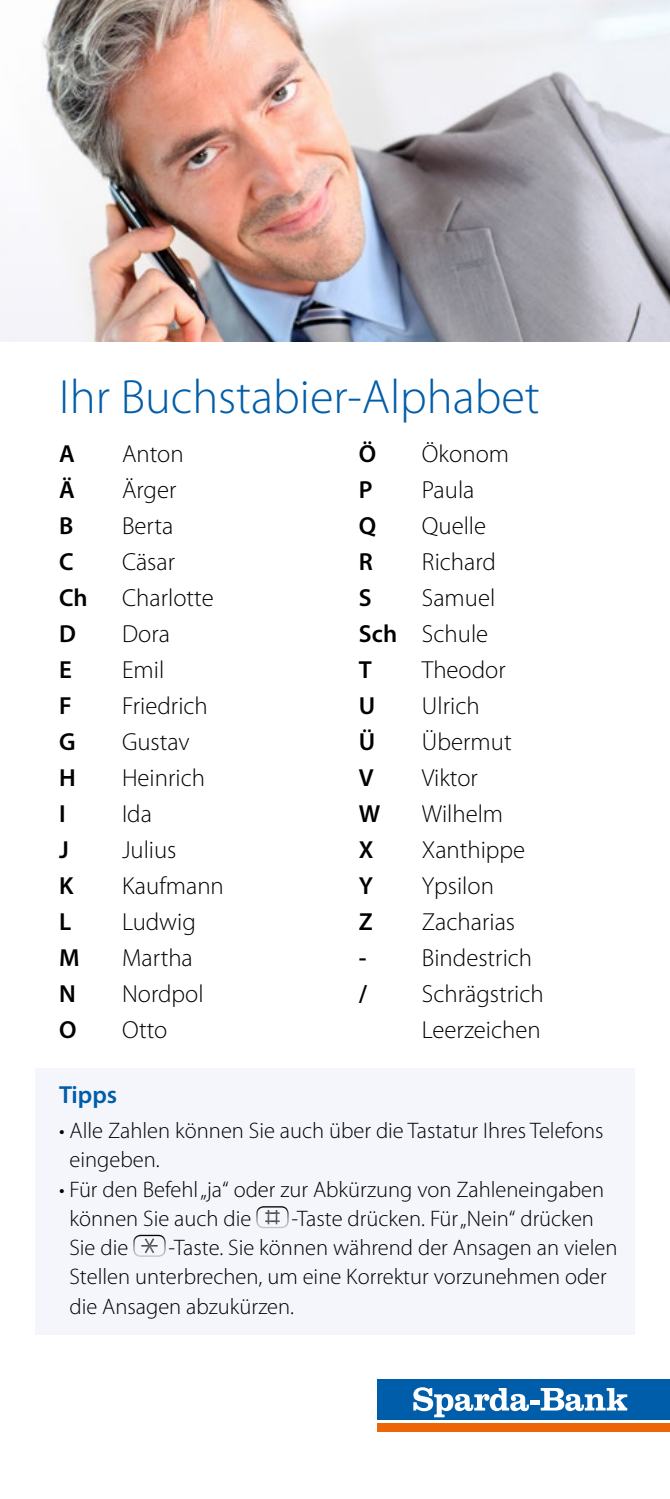
<style>
.page{position:relative;width:670px;height:1499px;background:#fff}
.page>*{position:absolute;margin:0;border:0;box-sizing:border-box;transform-origin:0 0}
.t1{font:300 48.38px "Myriad Pro";color:#005da9}
.t2{font:300 24.75px/36px "Myriad Pro";color:#000}
.t3{font:600 24.75px "Myriad Pro";color:#000}
.t4{font:600 24.75px "Myriad Pro";color:#005da9}
.t5{font:300 22.5px/29.2px "Myriad Pro";color:#000}
.s1{font-weight:600}
</style>
<div class="page">
<div style="left:377px;top:1378px;width:293px;height:41px;background:#005da9"></div>
<div style="left:377px;top:1423px;width:293px;height:8px;background:#ec6608"></div>
<svg style="left:413px;top:1387px;width:116px;height:30px"></svg>
<hr style="left:530px;top:1400px;width:10px;height:4px;background:#fff">
<svg style="left:540px;top:1388px;width:87px;height:23px"></svg>
<div style="left:35px;top:1068px;width:600px;height:266px;background:#f4f6fc"></div>
<svg style="left:256px;top:1206px;width:33px;height:22px"></svg>
<img style="left:265px;top:1210px;width:14px;height:14px">
<svg style="left:133px;top:1235px;width:33px;height:22px"></svg>
<img style="left:141px;top:1238px;width:17px;height:15px">
<img style="left:0;top:0;width:670px;height:341px">
<h1 class="t1" style="left:59px;top:370px;width:482px">Ihr Buchstabier-Alphabet</h1>
<p class="t3" style="left:59px;top:440px;width:17px">A</p>
<p class="t2" style="left:122px;top:436px;width:63px">Anton</p>
<p class="t3" style="left:59px;top:476px;width:17px">Ä</p>
<p class="t2" style="left:122px;top:472px;width:56px">Ärger</p>
<p class="t3" style="left:59px;top:512px;width:16px">B</p>
<p class="t2" style="left:122px;top:508px;width:53px">Berta</p>
<p class="t3" style="left:59px;top:548px;width:16px">C</p>
<p class="t2" style="left:122px;top:544px;width:55px">Cäsar</p>
<p class="t3" style="left:59px;top:584px;width:30px">Ch</p>
<p class="t2" style="left:122px;top:580px;width:93px">Charlotte</p>
<p class="t3" style="left:59px;top:620px;width:18px">D</p>
<p class="t2" style="left:122px;top:616px;width:49px">Dora</p>
<p class="t3" style="left:59px;top:656px;width:14px">E</p>
<p class="t2" style="left:122px;top:652px;width:44px">Emil</p>
<p class="t3" style="left:59px;top:692px;width:14px">F</p>
<p class="t2" style="left:122px;top:688px;width:87px">Friedrich</p>
<p class="t3" style="left:59px;top:728px;width:18px">G</p>
<p class="t2" style="left:122px;top:724px;width:69px">Gustav</p>
<p class="t3" style="left:59px;top:764px;width:18px">H</p>
<p class="t2" style="left:122px;top:760px;width:84px">Heinrich</p>
<p class="t3" style="left:59px;top:800px;width:8px">I</p>
<p class="t2" style="left:122px;top:796px;width:31px">Ida</p>
<p class="t3" style="left:59px;top:836px;width:11px">J</p>
<p class="t2" style="left:122px;top:832px;width:56px">Julius</p>
<p class="t3" style="left:59px;top:872px;width:16px">K</p>
<p class="t2" style="left:122px;top:868px;width:103px">Kaufmann</p>
<p class="t3" style="left:59px;top:908px;width:14px">L</p>
<p class="t2" style="left:122px;top:904px;width:75px">Ludwig</p>
<p class="t3" style="left:59px;top:944px;width:22px">M</p>
<p class="t2" style="left:122px;top:940px;width:72px">Martha</p>
<p class="t3" style="left:59px;top:980px;width:18px">N</p>
<p class="t2" style="left:122px;top:976px;width:83px">Nordpol</p>
<p class="t3" style="left:59px;top:1016px;width:19px">O</p>
<p class="t2" style="left:122px;top:1012px;width:47px">Otto</p>
<p class="t4" style="left:59px;top:1081px;width:60px">Tipps</p>
<p class="t3" style="left:359px;top:440px;width:19px">Ö</p>
<p class="t2" style="left:422px;top:436px;width:89px">Ökonom</p>
<p class="t3" style="left:359px;top:476px;width:15px">P</p>
<p class="t2" style="left:422px;top:472px;width:54px">Paula</p>
<p class="t3" style="left:359px;top:512px;width:19px">Q</p>
<p class="t2" style="left:422px;top:508px;width:66px">Quelle</p>
<p class="t3" style="left:359px;top:548px;width:16px">R</p>
<p class="t2" style="left:422px;top:544px;width:75px">Richard</p>
<p class="t3" style="left:359px;top:584px;width:14px">S</p>
<p class="t2" style="left:359px;top:580px;width:138px;text-indent:63px">Samuel<br><span class="s1">Sch</span> Schule<br><span class="s1">T</span></p>
<p class="t2" style="left:422px;top:652px;width:85px">Theodor</p>
<p class="t3" style="left:359px;top:692px;width:18px">U</p>
<p class="t2" style="left:422px;top:688px;width:59px">Ulrich</p>
<p class="t3" style="left:359px;top:728px;width:18px">Ü</p>
<p class="t2" style="left:422px;top:724px;width:91px">Übermut</p>
<p class="t3" style="left:359px;top:764px;width:16px">V</p>
<p class="t2" style="left:422px;top:760px;width:57px">Viktor</p>
<p class="t3" style="left:359px;top:800px;width:23px">W</p>
<p class="t2" style="left:422px;top:796px;width:83px">Wilhelm</p>
<p class="t3" style="left:359px;top:836px;width:16px">X</p>
<p class="t2" style="left:422px;top:832px;width:105px">Xanthippe</p>
<p class="t3" style="left:359px;top:872px;width:16px">Y</p>
<p class="t2" style="left:422px;top:868px;width:73px">Ypsilon</p>
<p class="t3" style="left:359px;top:908px;width:16px">Z</p>
<p class="t2" style="left:422px;top:904px;width:95px">Zacharias</p>
<p class="t2" style="left:359px;top:940px;width:175px"><span class="s1">-</span> Bindestrich <span class="s1">/</span></p>
<p class="t2" style="left:422px;top:976px;width:123px">Schrägstrich<br>Leerzeichen</p>
<p class="t5" style="left:69px;top:1116px;width:535px;text-indent:-10px">• Alle Zahlen können Sie auch über die Tastatur Ihres Telefons eingeben.</p>
<p class="t5" style="left:69px;top:1175px;width:536px;text-indent:-10px">• Für den Befehl „ja“ oder zur Abkürzung von Zahleneingaben können Sie auch die</p>
<p class="t5" style="left:291px;top:1204px;width:304px">-Taste drücken. Für „Nein“ drücken</p>
<p class="t5" style="left:69px;top:1233px;width:549px;text-indent:99px">-Taste. Sie können während der Ansagen an vielen<br>Stellen unterbrechen, um eine Korrektur vorzunehmen oder die Ansagen abzukürzen.</p>
<p class="t5" style="left:69px;top:1233px;width:60px">Sie die</p>
</div>
